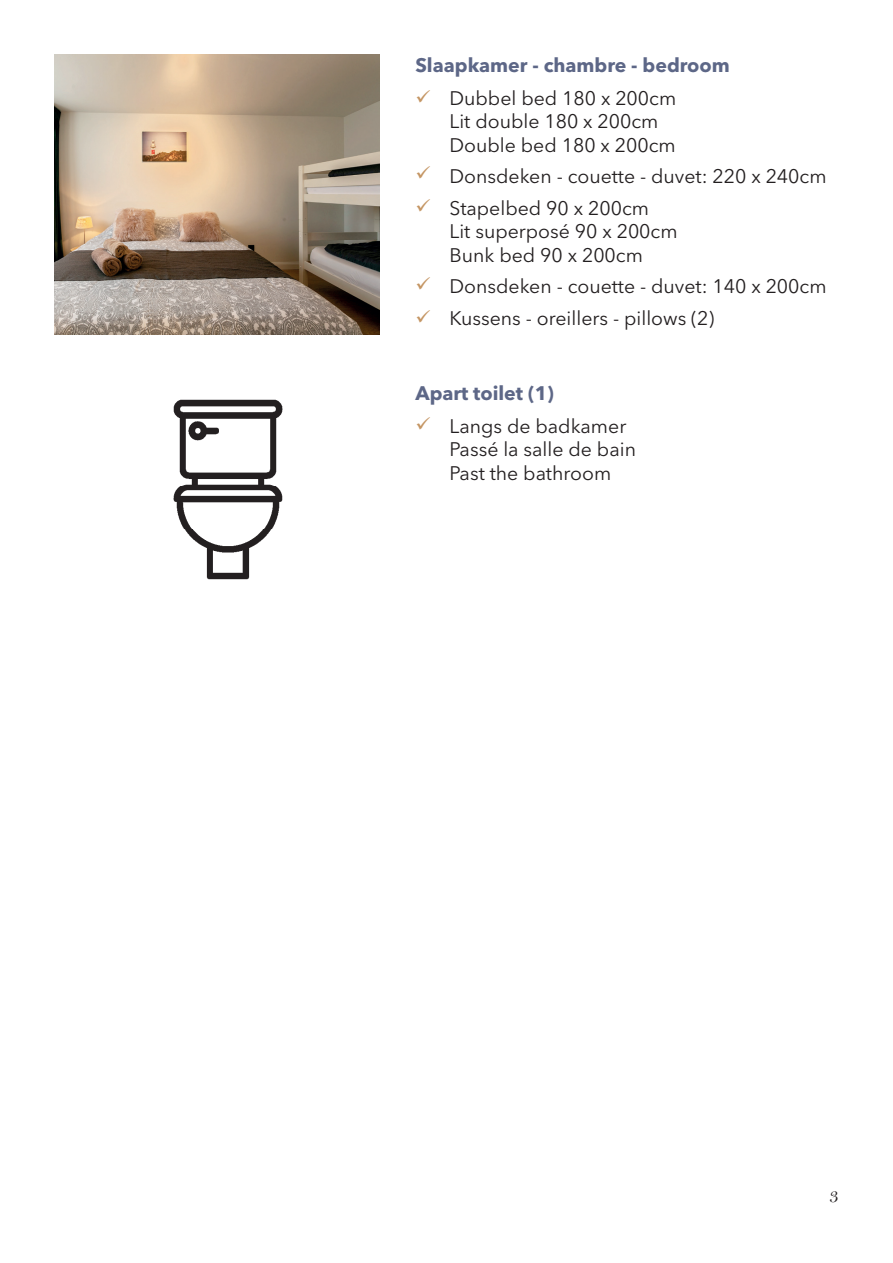
<style>
.page{position:relative;width:893px;height:1263px;background:#fff}
.page>*{position:absolute;margin:0;border:0;box-sizing:border-box;transform-origin:0 0}
.t1{font:19.5px/23.4px "Avenir Next LT Pro";color:#231f20}
.t2{font:700 19.5px "Avenir Next LT Pro";color:#5d6787}
.t3{font:19.5px "Bell";color:#231f20}
</style>
<div class="page">
<img style="left:174px;top:400px;width:108px;height:180px">
<img style="left:54px;top:54px;width:325px;height:280px">
<p class="t2" style="left:415px;top:53px;width:316px">Slaapkamer - chambre - bedroom</p>
<p class="t1" style="left:449px;top:86px;width:228px">Dubbel bed 180 x 200cm<br>Lit double 180 x 200cm<br>Double bed 180 x 200cm</p>
<p class="t1" style="left:449px;top:161px;width:379px;line-height:31.5px">Donsdeken - couette - duvet: 220 x 240cm<br>Stapelbed 90 x 200cm</p>
<p class="t1" style="left:449px;top:220px;width:230px">Lit superposé 90 x 200cm<br>Bunk bed 90 x 200cm</p>
<p class="t1" style="left:449px;top:270px;width:379px;line-height:31.5px">Donsdeken - couette - duvet: 140 x 200cm<br>Kussens - oreillers - pillows (2)</p>
<p class="t2" style="left:415px;top:381px;width:140px">Apart toilet (1)</p>
<p class="t1" style="left:449px;top:414px;width:188px">Langs de badkamer<br>Passé la salle de bain<br>Past the bathroom</p>
<p class="t3" style="left:829px;top:1184px;width:11px">3</p>
</div>
